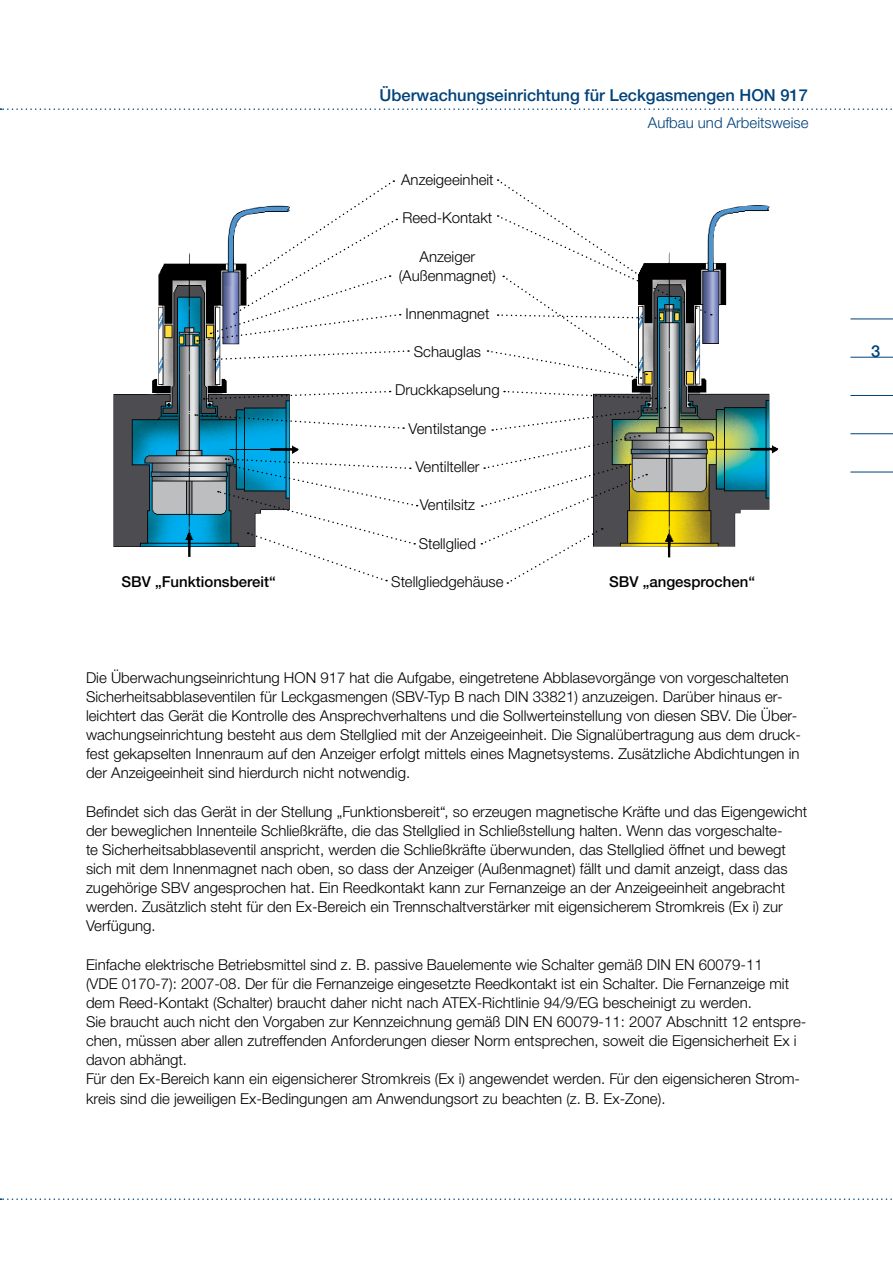
<style>
.page{position:relative;width:893px;height:1263px;background:#fff}
.page>*{position:absolute;margin:0;border:0;box-sizing:border-box;transform-origin:0 0}
.t1{font:500 16.5px "Helvetica Neue LTW1 G";color:#00427a}
.t2{font:300 15px/19.2px "Helvetica Neue LTW1 G";color:#000}
.t3{font:500 15px "Helvetica Neue LT Std";color:#000}
.t4{font:300 15px "Helvetica Neue LTW1 G";color:#00427a}
</style>
<div class="page">
<hr style="left:850px;top:319px;width:43px;height:1px;background:#00427a">
<hr style="left:850px;top:357px;width:43px;height:1px;background:#00427a">
<hr style="left:850px;top:395px;width:43px;height:1px;background:#00427a">
<hr style="left:850px;top:433px;width:43px;height:1px;background:#00427a">
<hr style="left:850px;top:472px;width:43px;height:1px;background:#00427a">
<svg style="left:0;top:108px;width:892px;height:2px"></svg>
<svg style="left:0;top:1198px;width:892px;height:2px"></svg>
<img style="left:113px;top:253px;width:186px;height:304px">
<img style="left:593px;top:205px;width:185px;height:352px">
<svg style="left:197px;top:180px;width:204px;height:162px"></svg>
<svg style="left:214px;top:350px;width:195px;height:11px"></svg>
<svg style="left:487px;top:179px;width:225px;height:200px"></svg>
<svg style="left:204px;top:390px;width:187px;height:10px"></svg>
<svg style="left:504px;top:390px;width:152px;height:10px"></svg>
<svg style="left:195px;top:414px;width:209px;height:15px"></svg>
<svg style="left:218px;top:458px;width:200px;height:123px"></svg>
<svg style="left:481px;top:406px;width:184px;height:178px"></svg>
<p class="t1" style="left:379px;top:85px;width:430px">Überwachungseinrichtung für Leckgasmengen HON 917</p>
<p class="t4" style="left:648px;top:113px;width:162px">Aufbau und Arbeitsweise</p>
<p class="t2" style="left:401px;top:170px;width:94px">Anzeigeeinheit</p>
<p class="t2" style="left:402px;top:208px;width:91px">Reed-Kontakt</p>
<p class="t2" style="left:399px;top:246px;width:99px;text-align:center">Anzeiger (Außenmagnet)</p>
<p class="t2" style="left:405px;top:304px;width:86px">Innenmagnet</p>
<p class="t2" style="left:414px;top:342px;width:69px">Schauglas</p>
<p class="t2" style="left:395px;top:380px;width:106px">Druckkapselung</p>
<p class="t2" style="left:409px;top:419px;width:79px">Ventilstange</p>
<p class="t2" style="left:415px;top:457px;width:66px">Ventilteller</p>
<p class="t2" style="left:420px;top:495px;width:57px">Ventilsitz</p>
<p class="t2" style="left:419px;top:533px;width:59px">Stellglied</p>
<p class="t3" style="left:121px;top:572px;width:156px">SBV „Funktionsbereit“</p>
<p class="t2" style="left:391px;top:572px;width:114px">Stellgliedgehäuse</p>
<p class="t3" style="left:609px;top:572px;width:147px">SBV „angesprochen“</p>
<p class="t2" style="left:86px;top:667px;width:716px">Die Überwachungseinrichtung HON 917 hat die Aufgabe, eingetretene Abblasevorgänge von vorgeschalteten Sicherheitsabblaseventilen für Leckgasmengen (SBV-Typ B nach DIN 33821) anzuzeigen. Darüber hinaus er&shy;leichtert das Gerät die Kontrolle des Ansprechverhaltens und die Sollwerteinstellung von diesen SBV. Die Über&shy;wachungseinrichtung besteht aus dem Stellglied mit der Anzeigeeinheit. Die Signalübertragung aus dem druck&shy;fest gekapselten Innenraum auf den Anzeiger erfolgt mittels eines Magnetsystems. Zusätzliche Abdichtungen in der Anzeigeeinheit sind hierdurch nicht notwendig.</p>
<p class="t2" style="left:86px;top:801px;width:723px">Befindet sich das Gerät in der Stellung „Funktionsbereit“, so erzeugen magnetische Kräfte und das Eigengewicht der beweglichen Innenteile Schließkräfte, die das Stellglied in Schließstellung halten. Wenn das vorgeschalte-<br>te Sicherheitsabblaseventil anspricht, werden die Schließkräfte überwunden, das Stellglied öffnet und bewegt sich mit dem Innenmagnet nach oben, so dass der Anzeiger (Außenmagnet) fällt und damit anzeigt, dass das zugehörige SBV angesprochen hat. Ein Reedkontakt kann zur Fernanzeige an der Anzeigeeinheit angebracht werden. Zusätzlich steht für den Ex-Bereich ein Trennschaltverstärker mit eigensicherem Stromkreis (Ex i) zur Verfügung.</p>
<p class="t2" style="left:86px;top:955px;width:722px">Einfache elektrische Betriebsmittel sind z. B. passive Bauelemente wie Schalter gemäß DIN EN 60079-11<br>(VDE 0170-7): 2007-08. Der für die Fernanzeige eingesetzte Reedkontakt ist ein Schalter. Die Fernanzeige mit dem Reed-Kontakt (Schalter) braucht daher nicht nach ATEX-Richtlinie 94/9/EG bescheinigt zu werden.<br>Sie braucht auch nicht den Vorgaben zur Kennzeichnung gemäß DIN EN 60079-11: 2007 Abschnitt 12 entspre&shy;chen, müssen aber allen zutreffenden Anforderungen dieser Norm entsprechen, soweit die Eigensicherheit Ex i davon abhängt.<br>Für den Ex-Bereich kann ein eigensicherer Stromkreis (Ex i) angewendet werden. Für den eigensicheren Strom&shy;kreis sind die jeweiligen Ex-Bedingungen am Anwendungsort zu beachten (z. B. Ex-Zone).</p>
<p class="t1" style="left:871px;top:341px;width:11px">3</p>
</div>
